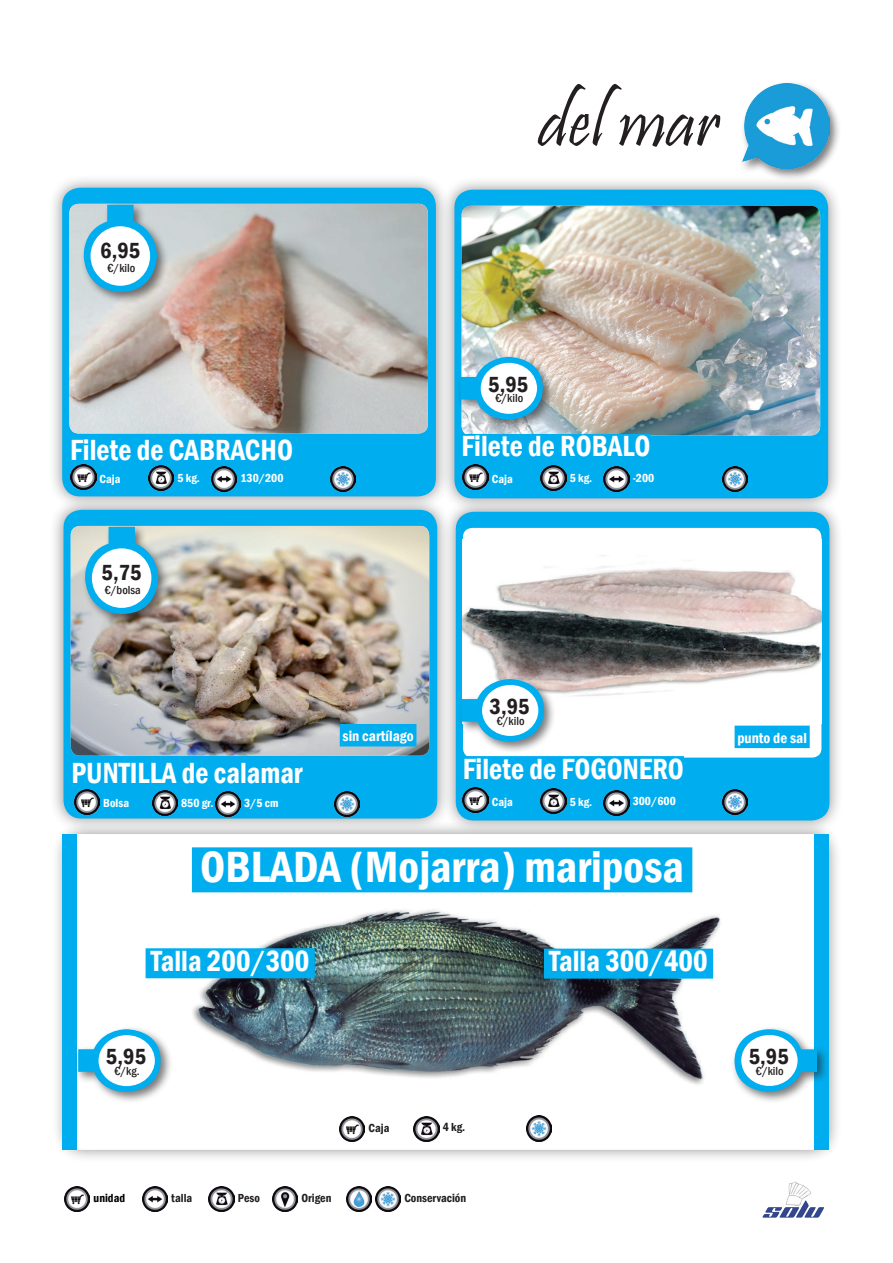
<style>
.page{position:relative;width:893px;height:1263px;background:#fff}
.page>*{position:absolute;margin:0;border:0;box-sizing:border-box;transform-origin:0 0}
.t1{font:75px "Pristina";color:#231f20}
.t2{font:600 condensed 45px "Franklin Gothic";color:#fff}
.t3{font:600 condensed 30px "Franklin Gothic";color:#fff;scale:.95 1}
.t4{font:600 condensed 22.5px "Franklin Gothic";color:#231f20}
.t5{font:600 condensed 15px "Franklin Gothic";color:#fff}
.t6{font:600 condensed 12px "Franklin Gothic";color:#fff}
.t7{font:500 condensed 12px "Franklin Gothic";color:#231f20}
.t8{font:600 condensed 12px "Franklin Gothic";color:#231f20}
.t9{font:600 condensed 12px "Franklin Gothic";color:#000}
</style>
<div class="page">
<img style="left:762px;top:1181px;width:62px;height:37px">
<img style="left:65px;top:1186px;width:25px;height:26px">
<img style="left:142px;top:1186px;width:26px;height:26px">
<img style="left:209px;top:1186px;width:25px;height:26px">
<img style="left:273px;top:1186px;width:25px;height:26px">
<img style="left:376px;top:1186px;width:25px;height:26px">
<img style="left:347px;top:1186px;width:25px;height:26px">
<div style="left:739px;top:80px;width:103px;height:100px;background:#231f20;opacity:.6"></div>
<img style="left:742px;top:84px;width:87px;height:84px">
<div style="left:52px;top:821px;width:790px;height:342px;background:#231f20;opacity:.5"></div>
<div style="left:67px;top:834px;width:761px;height:316px;background:#fff;border-radius:9px"></div>
<img style="left:172px;top:909px;width:549px;height:176px">
<div style="left:63px;top:1034px;width:14px;height:116px;background:#00aeef"></div>
<div style="left:63px;top:835px;width:14px;height:199px;background:#00aeef"></div>
<div style="left:814px;top:1034px;width:14px;height:116px;background:#00aeef"></div>
<div style="left:814px;top:835px;width:14px;height:204px;background:#00aeef"></div>
<div style="left:192px;top:847px;width:500px;height:45px;background:#00aeef"></div>
<div style="left:730px;top:1025px;width:99px;height:79px;background:#231f20;opacity:.6"></div>
<svg style="left:733px;top:1027px;width:84px;height:65px"></svg>
<div style="left:741px;top:1035px;width:57px;height:51px;background:#fff;border-radius:50%"></div>
<img style="left:340px;top:1117px;width:25px;height:25px">
<img style="left:414px;top:1117px;width:25px;height:25px">
<img style="left:526px;top:1116px;width:25px;height:25px">
<div style="left:74px;top:1026px;width:99px;height:78px;background:#231f20;opacity:.6"></div>
<svg style="left:78px;top:1029px;width:84px;height:65px"></svg>
<div style="left:99px;top:1035px;width:56px;height:51px;background:#fff;border-radius:50%"></div>
<div style="left:146px;top:948px;width:169px;height:30px;background:#00aeef"></div>
<div style="left:544px;top:949px;width:169px;height:30px;background:#00aeef"></div>
<div style="left:48px;top:173px;width:402px;height:337px;background:#231f20;opacity:.5"></div>
<div style="left:62px;top:188px;width:374px;height:308px;background:#00aeef;border-radius:18px"></div>
<img style="left:69px;top:204px;width:359px;height:229px">
<div style="left:80px;top:201px;width:89px;height:103px;background:#231f20;opacity:.6"></div>
<svg style="left:81px;top:205px;width:76px;height:88px"></svg>
<div style="left:91px;top:226px;width:59px;height:60px;background:#fff;border-radius:50%"></div>
<div style="left:440px;top:175px;width:402px;height:337px;background:#231f20;opacity:.5"></div>
<div style="left:454px;top:190px;width:374px;height:308px;background:#00aeef;border-radius:18px"></div>
<img style="left:462px;top:206px;width:358px;height:229px">
<div style="left:462px;top:434px;width:188px;height:30px;background:#00aeef"></div>
<div style="left:456px;top:353px;width:99px;height:79px;background:#231f20;opacity:.6"></div>
<svg style="left:460px;top:357px;width:84px;height:65px"></svg>
<div style="left:481px;top:363px;width:56px;height:51px;background:#fff;border-radius:50%"></div>
<div style="left:49px;top:495px;width:402px;height:337px;background:#231f20;opacity:.5"></div>
<div style="left:64px;top:510px;width:373px;height:308px;background:#00aeef;border-radius:18px"></div>
<img style="left:71px;top:526px;width:358px;height:230px">
<div style="left:81px;top:523px;width:90px;height:103px;background:#231f20;opacity:.6"></div>
<svg style="left:82px;top:527px;width:76px;height:88px"></svg>
<div style="left:92px;top:548px;width:59px;height:60px;background:#fff;border-radius:50%"></div>
<div style="left:441px;top:497px;width:403px;height:337px;background:#231f20;opacity:.5"></div>
<div style="left:456px;top:512px;width:373px;height:308px;background:#00aeef;border-radius:18px"></div>
<div style="left:463px;top:528px;width:358px;height:229px;background:#fff;border-radius:9px"></div>
<img style="left:463px;top:555px;width:358px;height:142px">
<div style="left:463px;top:756px;width:221px;height:30px;background:#00aeef"></div>
<div style="left:458px;top:675px;width:98px;height:79px;background:#231f20;opacity:.6"></div>
<svg style="left:462px;top:679px;width:84px;height:65px"></svg>
<div style="left:482px;top:685px;width:56px;height:51px;background:#fff;border-radius:50%"></div>
<img style="left:71px;top:464px;width:25px;height:25px">
<img style="left:149px;top:465px;width:25px;height:26px">
<img style="left:330px;top:466px;width:26px;height:26px">
<img style="left:212px;top:467px;width:25px;height:25px">
<img style="left:463px;top:464px;width:25px;height:25px">
<img style="left:541px;top:465px;width:25px;height:26px">
<img style="left:723px;top:466px;width:25px;height:26px">
<img style="left:604px;top:467px;width:25px;height:25px">
<div style="left:340px;top:724px;width:76px;height:22px;background:#00aeef"></div>
<img style="left:74px;top:789px;width:26px;height:25px">
<img style="left:152px;top:790px;width:25px;height:25px">
<img style="left:334px;top:791px;width:25px;height:25px">
<img style="left:215px;top:791px;width:25px;height:26px">
<img style="left:463px;top:787px;width:25px;height:26px">
<img style="left:541px;top:789px;width:25px;height:25px">
<img style="left:723px;top:790px;width:25px;height:25px">
<img style="left:604px;top:790px;width:25px;height:25px">
<div style="left:735px;top:726px;width:75px;height:22px;background:#00aeef"></div>
<p class="t4" style="left:100px;top:236px;width:42px">6,95</p>
<p class="t7" style="left:108px;top:260px;width:29px">€/kilo</p>
<p class="t3" style="left:70px;top:430px;width:236px">Filete de CABRACHO</p>
<h1 class="t1" style="left:538px;top:80px;width:182px">del mar</h1>
<p class="t4" style="left:488px;top:369px;width:42px">5,95</p>
<p class="t7" style="left:495px;top:391px;width:29px">€/kilo</p>
<p class="t3" style="left:462px;top:426px;width:200px">Filete de RÓBALO</p>
<p class="t6" style="left:100px;top:471px;width:22px">Caja</p>
<p class="t6" style="left:177px;top:470px;width:24px">5 kg.</p>
<p class="t6" style="left:240px;top:470px;width:45px">130/200</p>
<p class="t6" style="left:492px;top:471px;width:22px">Caja</p>
<p class="t6" style="left:570px;top:470px;width:24px">5 kg.</p>
<p class="t6" style="left:633px;top:470px;width:23px">-200</p>
<p class="t4" style="left:102px;top:558px;width:42px">5,75</p>
<p class="t7" style="left:105px;top:582px;width:37px">€/bolsa</p>
<p class="t3" style="left:72px;top:752px;width:245px">PUNTILLA de calamar</p>
<p class="t5" style="left:343px;top:726px;width:73px">sin cartílago</p>
<p class="t4" style="left:489px;top:691px;width:42px">3,95</p>
<p class="t7" style="left:497px;top:713px;width:29px">€/kilo</p>
<p class="t3" style="left:463px;top:748px;width:234px">Filete de FOGONERO</p>
<p class="t6" style="left:103px;top:795px;width:27px">Bolsa</p>
<p class="t6" style="left:181px;top:795px;width:34px">850 gr.</p>
<p class="t6" style="left:244px;top:795px;width:36px">3/5 cm</p>
<p class="t6" style="left:492px;top:794px;width:22px">Caja</p>
<p class="t6" style="left:570px;top:793px;width:24px">5 kg.</p>
<p class="t6" style="left:633px;top:793px;width:45px">300/600</p>
<h2 class="t2" style="left:200px;top:837px;width:485px">OBLADA (Mojarra) mariposa</h2>
<p class="t3" style="left:151px;top:941px;width:168px">Talla 200/300</p>
<p class="t3" style="left:549px;top:941px;width:168px">Talla 300/400</p>
<p class="t4" style="left:106px;top:1042px;width:42px">5,95</p>
<p class="t7" style="left:114px;top:1063px;width:27px">€/kg.</p>
<p class="t8" style="left:369px;top:1120px;width:22px">Caja</p>
<p class="t8" style="left:443px;top:1119px;width:24px">4 kg.</p>
<p class="t9" style="left:94px;top:1190px;width:33px">unidad</p>
<p class="t8" style="left:171px;top:1190px;width:22px">talla</p>
<p class="t8" style="left:238px;top:1190px;width:24px">Peso</p>
<p class="t8" style="left:301px;top:1190px;width:32px">Origen</p>
<p class="t8" style="left:404px;top:1190px;width:63px">Conservación</p>
<p class="t5" style="left:737px;top:728px;width:71px">punto de sal</p>
<p class="t4" style="left:749px;top:1041px;width:42px">5,95</p>
<p class="t7" style="left:756px;top:1063px;width:29px">€/kilo</p>
</div>
